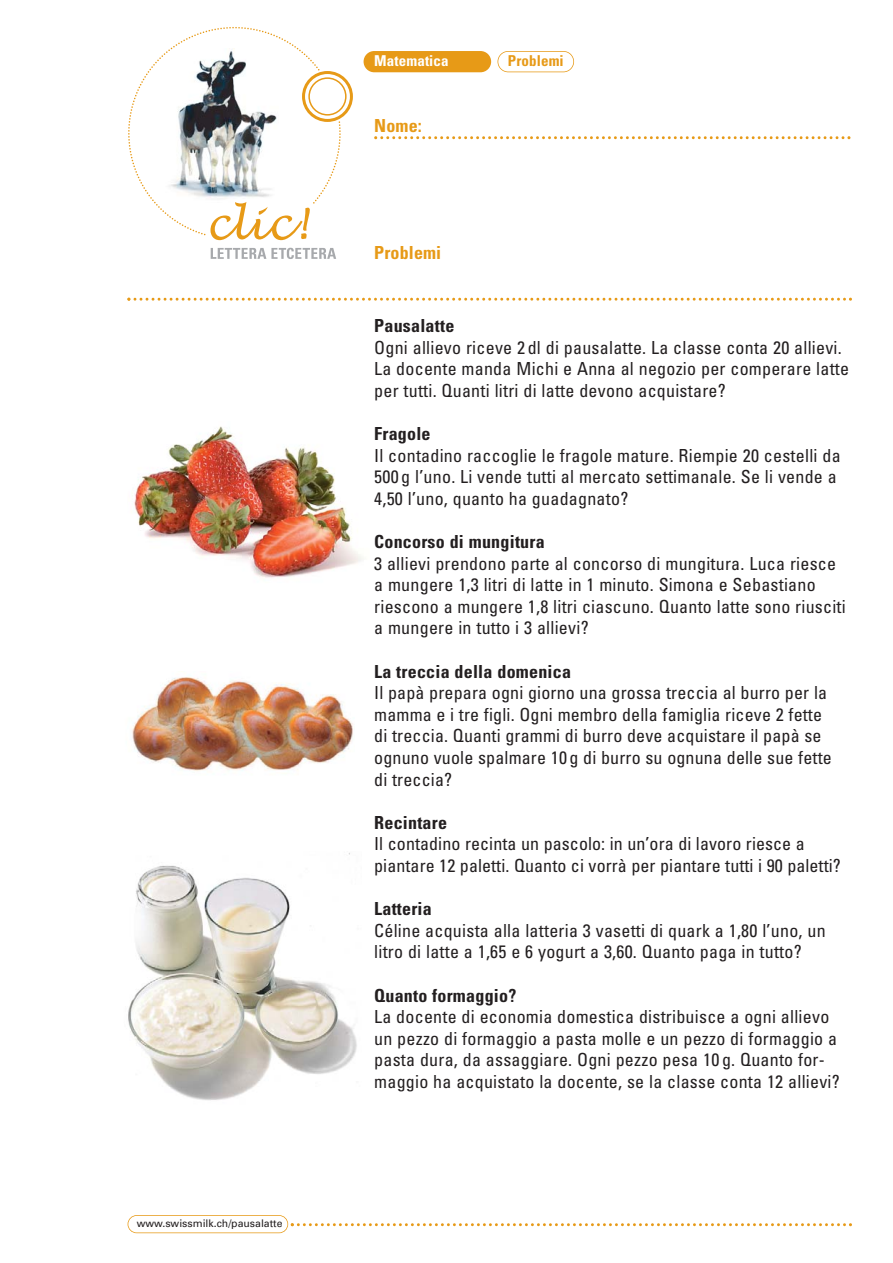
<style>
.page{position:relative;width:893px;height:1263px;background:#fff}
.page>*{position:absolute;margin:0;border:0;box-sizing:border-box;transform-origin:0 0}
.t1{font:condensed 18px/21.6px "Univers";letter-spacing:.015em;color:#231f20}
.t2{font:700 condensed 18px "Univers";letter-spacing:.015em;color:#231f20}
.t3{font:700 condensed 18px "Univers";letter-spacing:.01em;color:#e79a17}
.t4{font:700 condensed 15px "Univers";letter-spacing:.01em;color:#fff}
.t5{font:700 condensed 15px "Univers";letter-spacing:.01em;color:#e79a17}
.t6{font:10.5px "Univers";color:#231f20}
</style>
<div class="page">
<div style="left:364px;top:51px;width:127px;height:21px;background:#e79a17;border-radius:11px"></div>
<svg style="left:127px;top:298px;width:725px;height:3px"></svg>
<svg style="left:374px;top:136px;width:476px;height:3px"></svg>
<svg style="left:211px;top:248px;width:125px;height:11px"></svg>
<svg style="left:128px;top:27px;width:225px;height:213px"></svg>
<div style="left:497px;top:51px;width:77px;height:21px;border:2px solid #e79a17;border-radius:11px"></div>
<img style="left:134px;top:426px;width:230px;height:152px">
<img style="left:132px;top:677px;width:221px;height:94px">
<img style="left:128px;top:853px;width:229px;height:247px">
<svg style="left:291px;top:1223px;width:561px;height:3px"></svg>
<div style="left:128px;top:1215px;width:160px;height:18px;border:2px solid #e79a17;border-radius:9px"></div>
<p class="t6" style="left:137px;top:1219px;width:147px">www.swissmilk.ch/pausalatte</p>
<p class="t4" style="left:374px;top:55px;width:76px">Matematica</p>
<p class="t3" style="left:374px;top:119px;width:49px">Nome:</p>
<p class="t3" style="left:374px;top:246px;width:69px">Problemi</p>
<p class="t5" style="left:508px;top:55px;width:57px">Problemi</p>
<p class="t2" style="left:374px;top:319px;width:82px">Pausalatte</p>
<p class="t1" style="left:374px;top:338px;width:476px">Ogni allievo riceve 2 dl di pausalatte. La classe conta 20 allievi.<br>La docente manda Michi e Anna al negozio per comperare latte per tutti. Quanti litri di latte devono acquistare?</p>
<p class="t2" style="left:374px;top:427px;width:58px">Fragole</p>
<p class="t1" style="left:374px;top:446px;width:468px">Il contadino raccoglie le fragole mature. Riempie 20 cestelli da<br>500 g l’uno. Li vende tutti al mercato settimanale. Se li vende a<br>4,50 l’uno, quanto ha guadagnato?</p>
<p class="t2" style="left:374px;top:535px;width:172px">Concorso di mungitura</p>
<p class="t1" style="left:374px;top:554px;width:473px">3 allievi prendono parte al concorso di mungitura. Luca riesce a mungere 1,3 litri di latte in 1 minuto. Simona e Sebastiano riescono a mungere 1,8 litri ciascuno. Quanto latte sono riusciti a mungere in tutto i 3 allievi?</p>
<p class="t2" style="left:374px;top:664px;width:198px">La treccia della domenica</p>
<p class="t1" style="left:374px;top:684px;width:459px">Il papà prepara ogni giorno una grossa treccia al burro per la mamma e i tre figli. Ogni membro della famiglia riceve 2 fette di treccia. Quanti grammi di burro deve acquistare il papà se ognuno vuole spalmare 10 g di burro su ognuna delle sue fette di treccia?</p>
<p class="t2" style="left:374px;top:816px;width:74px">Recintare</p>
<p class="t1" style="left:374px;top:835px;width:468px">Il contadino recinta un pascolo: in un’ora di lavoro riesce a piantare 12 paletti. Quanto ci vorrà per piantare tutti i 90 paletti?</p>
<p class="t2" style="left:374px;top:902px;width:59px">Latteria</p>
<p class="t1" style="left:374px;top:921px;width:453px">Céline acquista alla latteria 3 vasetti di quark a 1,80 l’uno, un litro di latte a 1,65 e 6 yogurt a 3,60. Quanto paga in tutto?</p>
<p class="t2" style="left:374px;top:988px;width:144px">Quanto formaggio?</p>
<p class="t1" style="left:374px;top:1008px;width:467px">La docente di economia domestica distribuisce a ogni allievo un pezzo di formaggio a pasta molle e un pezzo di formaggio a pasta dura, da assaggiare. Ogni pezzo pesa 10 g. Quanto for&shy;maggio ha acquistato la docente, se la classe conta 12 allievi?</p>
</div>
